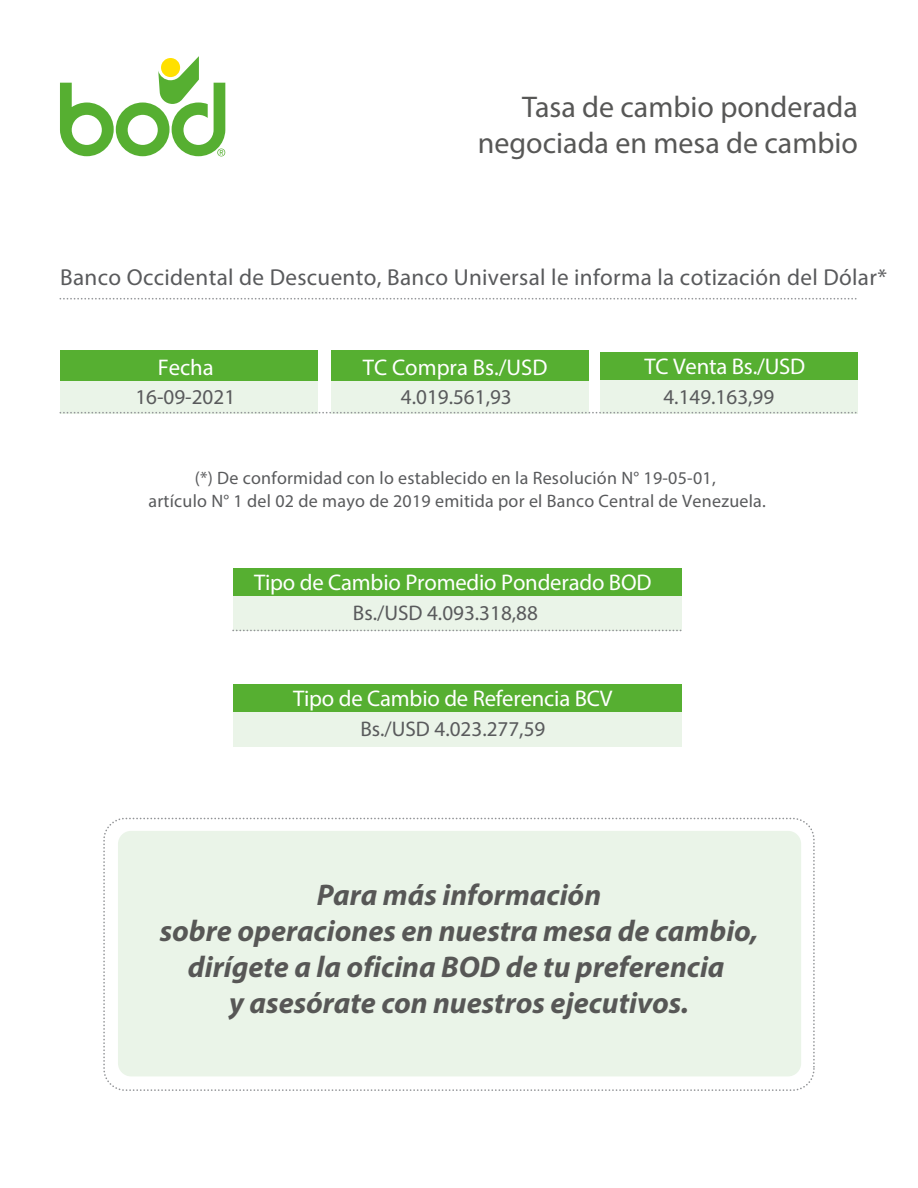
<style>
.page{position:relative;width:918px;height:1188px;background:#fff}
.page>*{position:absolute;margin:0;border:0;box-sizing:border-box;transform-origin:0 0}
.t1{font:italic 700 30px/36px "Myriad Pro";color:#575756;text-align:center}
.t2{font:30px/36px "Myriad Pro";color:#575756;text-align:right}
.t3{font:23.1px "Myriad Pro";letter-spacing:.015em;color:#595a5c}
.t4{font:22.65px "Myriad Pro";letter-spacing:-.01em;color:#fff}
.t5{font:21.15px "Myriad Pro";color:#595a5c}
.t6{font:18px/22.6px "Myriad Pro";letter-spacing:.015em;color:#595a5c;text-align:center}
</style>
<div class="page">
<div style="left:118px;top:831px;width:683px;height:245px;background:#eaf4e8;border-radius:13px"></div>
<div style="left:601px;top:380px;width:257px;height:34px;background:#eaf4e8"></div>
<div style="left:601px;top:352px;width:257px;height:28px;background:#56af31"></div>
<div style="left:331px;top:380px;width:258px;height:34px;background:#eaf4e8"></div>
<div style="left:331px;top:351px;width:258px;height:30px;background:#56af31"></div>
<div style="left:60px;top:380px;width:258px;height:34px;background:#eaf4e8"></div>
<div style="left:60px;top:351px;width:257px;height:30px;background:#56af31"></div>
<svg style="left:60px;top:56px;width:165px;height:100px"></svg>
<svg style="left:60px;top:298px;width:797px;height:2px"></svg>
<svg style="left:60px;top:412px;width:797px;height:2px"></svg>
<div style="left:233px;top:596px;width:449px;height:34px;background:#eaf4e8"></div>
<div style="left:233px;top:568px;width:449px;height:28px;background:#56af31"></div>
<div style="left:233px;top:712px;width:449px;height:34px;background:#eaf4e8"></div>
<div style="left:233px;top:684px;width:449px;height:28px;background:#56af31"></div>
<svg style="left:233px;top:630px;width:449px;height:1px"></svg>
<div style="left:103px;top:818px;width:712px;height:273px;border:2px dashed #939598;border-radius:21px"></div>
<p class="t2" style="left:478px;top:89px;width:382px">Tasa de cambio ponderada negociada en mesa de cambio</p>
<p class="t3" style="left:60px;top:263px;width:828px">Banco Occidental de Descuento, Banco Universal le informa la cotización del Dólar*</p>
<p class="t4" style="left:158px;top:353px;width:58px">Fecha</p>
<p class="t5" style="left:135px;top:383px;width:101px">16-09-2021</p>
<p class="t4" style="left:363px;top:353px;width:186px">TC Compra Bs./USD</p>
<p class="t4" style="left:644px;top:352px;width:162px">TC Venta Bs./USD</p>
<p class="t5" style="left:401px;top:383px;width:112px">4.019.561,93</p>
<p class="t5" style="left:663px;top:383px;width:112px">4.149.163,99</p>
<p class="t6" style="left:149px;top:467px;width:619px">(*) De conformidad con lo establecido en la Resolución N° 19-05-01,<br>artículo N° 1 del 02 de mayo de 2019 emitida por el Banco Central de Venezuela.</p>
<p class="t4" style="left:254px;top:569px;width:399px">Tipo de Cambio Promedio Ponderado BOD</p>
<p class="t5" style="left:353px;top:600px;width:187px">Bs./USD 4.093.318,88</p>
<p class="t4" style="left:293px;top:685px;width:321px">Tipo de Cambio de Referencia BCV</p>
<p class="t5" style="left:360px;top:716px;width:187px">Bs./USD 4.023.277,59</p>
<p class="t1" style="left:160px;top:876px;width:600px">Para más información<br>sobre operaciones en nuestra mesa de cambio, dirígete a la oficina BOD de tu preferencia<br>y asesórate con nuestros ejecutivos.</p>
</div>
